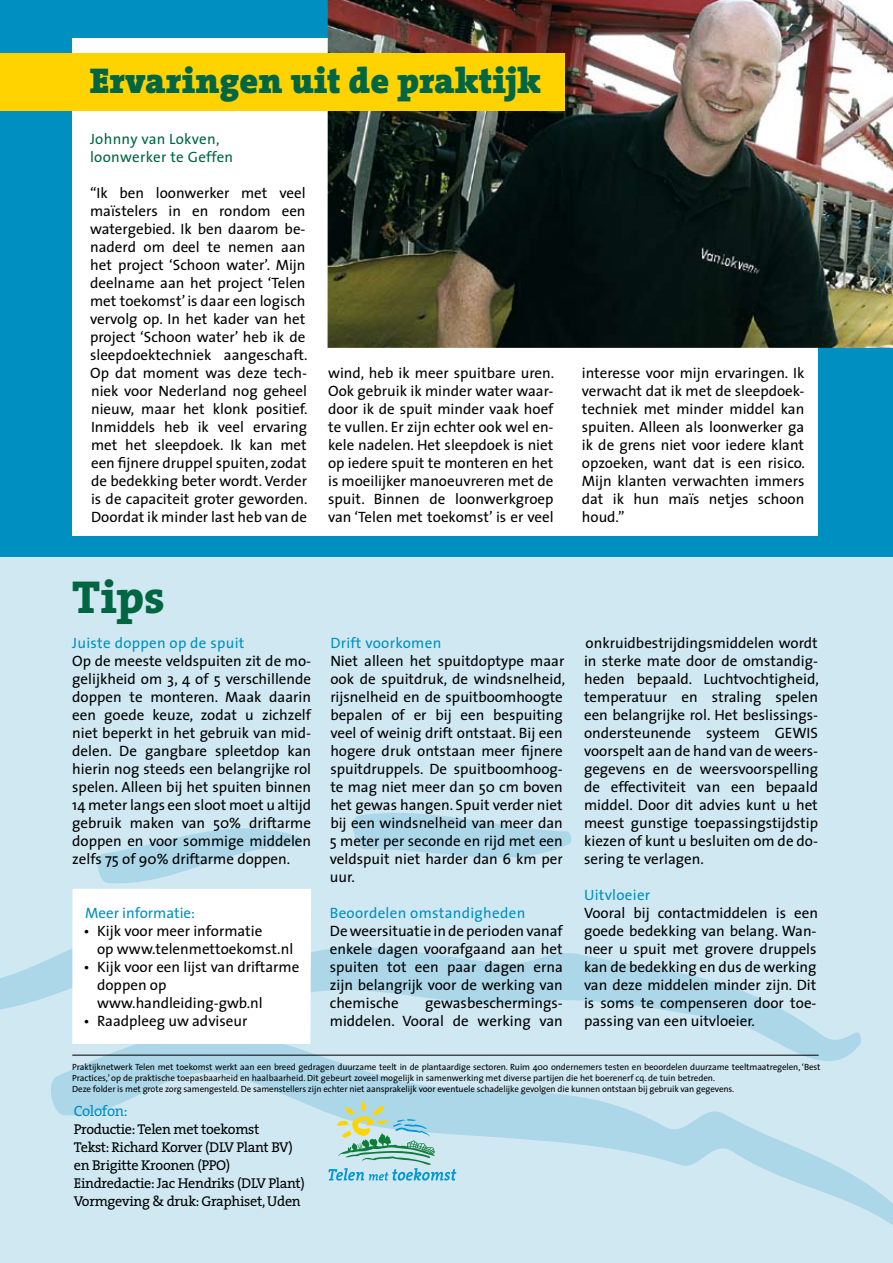
<style>
.page{position:relative;width:893px;height:1263px;background:#fff}
.page>*{position:absolute;margin:0;border:0;box-sizing:border-box;transform-origin:0 0}
.t1{font:800 46.5px "The Serif";color:#006642}
.t2{font:900 36px "The Serif";color:#006642}
.t3{font:15px/18px "The Sans";color:#000;text-align:justify}
.t4{font:15px "The Sans";letter-spacing:.02em;color:#008fc1}
.t5{font:15px/18px "The Sans";letter-spacing:.02em;color:#006642}
.t6{font:15px "The Sans";color:#008fc1}
.t7{font:15px "The Serif";letter-spacing:-.02em;color:#008fc1}
.t8{font:14.25px/18px "The Serif";letter-spacing:-.02em;color:#000}
.t9{font:9px/10.8px "The Sans";letter-spacing:-.01em;color:#000}
</style>
<div class="page">
<div style="left:0;top:1px;width:893px;height:1262px;background:#d0e8f2"></div>
<svg style="left:51px;top:1044px;width:842px;height:181px"></svg>
<svg style="left:280px;top:947px;width:581px;height:144px"></svg>
<svg style="left:353px;top:813px;width:218px;height:45px"></svg>
<svg style="left:0;top:828px;width:311px;height:216px"></svg>
<div style="left:0;top:0;width:893px;height:557px;background:#008fc1"></div>
<div style="left:72px;top:38px;width:746px;height:498px;background:#fff"></div>
<img style="left:328px;top:0;width:565px;height:348px">
<div style="left:0;top:53px;width:565px;height:57px;background:#ffd300"></div>
<svg style="left:328px;top:1101px;width:128px;height:79px"></svg>
<hr style="left:72px;top:1055px;width:747px;height:1px;background:#000">
<h2 class="t2" style="left:90px;top:50px;width:453px">Ervaringen uit de praktijk</h2>
<p class="t5" style="left:90px;top:129px;width:145px">Johnny van Lokven, loonwerker te Geffen</p>
<p class="t3" style="left:90px;top:183px;width:219px;text-align:left">“Ik ben loonwerker met veel maïstelers in en rondom een watergebied. Ik ben daarom be&shy;naderd om deel te nemen aan het project ‘Schoon water’. Mijn deelname aan het project ‘Telen met toekomst’ is daar een logisch vervolg op. In het kader van het project ‘Schoon water’ heb ik de sleepdoektechniek aangeschaft.<br>Op dat moment was deze tech&shy;niek voor Nederland nog geheel nieuw, maar het klonk positief.<br>Inmiddels heb ik veel ervaring met het sleepdoek. Ik kan met een fijnere druppel spuiten, zodat de bedekking beter wordt. Verder is de capaciteit groter geworden.<br>Doordat ik minder last heb van de</p>
<p class="t3" style="left:328px;top:363px;width:228px">wind, heb ik meer spuitbare uren.<br>Ook gebruik ik minder water waar&shy;door ik de spuit minder vaak hoef te vullen. Er zijn echter ook wel en&shy;kele nadelen. Het sleepdoek is niet op iedere spuit te monteren en het is moeilijker manoeuvreren met de spuit. Binnen de loonwerkgroep van ‘Telen met toekomst’ is er veel</p>
<p class="t3" style="left:582px;top:363px;width:225px">interesse voor mijn ervaringen. Ik verwacht dat ik met de sleepdoek&shy;techniek met minder middel kan spuiten. Alleen als loonwerker ga ik de grens niet voor iedere klant opzoeken, want dat is een risico.<br>Mijn klanten verwachten immers dat ik hun maïs netjes schoon houd.”</p>
<h1 class="t1" style="left:72px;top:558px;width:94px">Tips</h1>
<p class="t4" style="left:72px;top:630px;width:174px">Juiste doppen op de spuit</p>
<p class="t3" style="left:72px;top:651px;width:240px">Op de meeste veldspuiten zit de mo&shy;gelijkheid om 3, 4 of 5 verschillende doppen te monteren. Maak daarin een goede keuze, zodat u zichzelf niet beperkt in het gebruik van mid&shy;delen. De gangbare spleetdop kan hierin nog steeds een belangrijke rol spelen. Alleen bij het spuiten binnen 14 meter langs een sloot moet u altijd gebruik maken van 50% driftarme doppen en voor sommige middelen zelfs 75 of 90% driftarme doppen.</p>
<p class="t6" style="left:85px;top:900px;width:111px">Meer informatie:</p>
<p class="t3" style="left:97px;top:921px;width:198px;text-indent:-14px">• Kijk voor meer informatie<br>op www.telenmettoekomst.nl</p>
<p class="t3" style="left:97px;top:957px;width:204px;text-align:left;text-indent:-14px">• Kijk voor een lijst van driftarme doppen op www.handleiding-gwb.nl</p>
<p class="t3" style="left:84px;top:1011px;width:165px">• Raadpleeg uw adviseur</p>
<p class="t4" style="left:330px;top:630px;width:112px">Drift voorkomen</p>
<p class="t3" style="left:330px;top:651px;width:237px;text-align:left">Niet alleen het spuitdoptype maar ook de spuitdruk, de windsnelheid, rijsnelheid en de spuitboomhoogte bepalen of er bij een bespuiting veel of weinig drift ontstaat. Bij een hogere druk ontstaan meer fijnere spuitdruppels. De spuitboomhoog&shy;te mag niet meer dan 50 cm boven het gewas hangen. Spuit verder niet bij een windsnelheid van meer dan<br>5 meter per seconde en rijd met een veldspuit niet harder dan 6 km per uur.</p>
<p class="t4" style="left:330px;top:900px;width:197px">Beoordelen omstandigheden</p>
<p class="t3" style="left:330px;top:921px;width:235px">De weersituatie in de perioden vanaf enkele dagen voorafgaand aan het spuiten tot een paar dagen erna zijn belangrijk voor de werking van chemische</p>
<p class="t3" style="left:584px;top:633px;width:236px;text-align:left">onkruidbestrijdingsmiddelen wordt in sterke mate door de omstandig&shy;heden bepaald. Luchtvochtigheid, temperatuur en straling spelen een belangrijke rol. Het beslissings&shy;ondersteunende systeem GEWIS voorspelt aan de hand van de weers&shy;gegevens en de weersvoorspelling de effectiviteit van een bepaald middel. Door dit advies kunt u het meest gunstige toepassingstijdstip kiezen of kunt u besluiten om de do&shy;sering te verlagen.</p>
<p class="t4" style="left:584px;top:882px;width:68px">Uitvloeier</p>
<p class="t3" style="left:584px;top:903px;width:235px">Vooral bij contactmiddelen is een goede bedekking van belang. Wan&shy;neer u spuit met grovere druppels kan de bedekking en dus de werking van deze middelen minder zijn. Dit is soms te compenseren door toe&shy;passing van een uitvloeier.</p>
<p class="t9" style="left:72px;top:1061px;width:750px">Praktijknetwerk Telen met toekomst werkt aan een breed gedragen duurzame teelt in de plantaardige sectoren. Ruim 400 ondernemers testen en beoordelen duurzame teeltmaatregelen, ‘Best<br>Practices,’ op de praktische toepasbaarheid en haalbaarheid. Dit gebeurt zoveel mogelijk in samenwerking met diverse partijen die het boerenerf cq. de tuin betreden.<br>Deze folder is met grote zorg samengesteld. De samenstellers zijn echter niet aansprakelijk voor eventuele schadelijke gevolgen die kunnen ontstaan bij gebruik van gegevens.</p>
<p class="t3" style="left:330px;top:993px;width:235px;text-align:right">gewasbeschermings-<br>middelen. Vooral de werking van</p>
<p class="t7" style="left:74px;top:1098px;width:55px">Colofon:</p>
<p class="t8" style="left:74px;top:1120px;width:233px">Productie: Telen met toekomst<br>Tekst: Richard Korver (DLV Plant BV) en Brigitte Kroonen (PPO)<br>Eindredactie: Jac Hendriks (DLV Plant)<br>Vormgeving &amp; druk: Graphiset, Uden</p>
</div>
